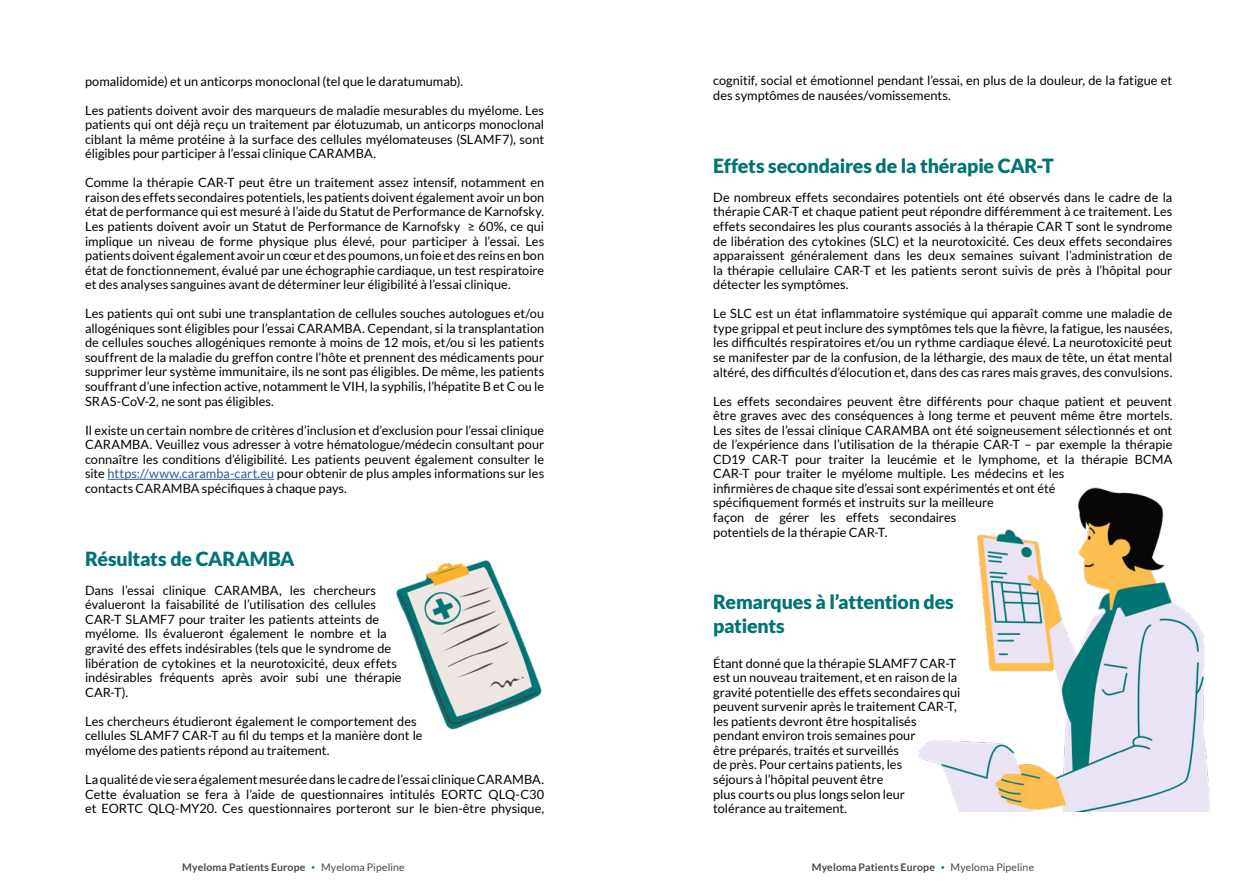
<style>
.page{position:relative;width:1259px;height:893px;background:#fff}
.page>*{position:absolute;margin:0;border:0;box-sizing:border-box;transform-origin:0 0}
.t1{font:900 19.5px/23.4px "Lato";letter-spacing:-.01em;color:#007473}
.t2{font:12.75px/14.5px "Lato";color:#000;text-align:justify}
.t3{font:700 10.5px "Lato";letter-spacing:.01em;color:#444849}
.s1{color:#265b9b}
.s2{font-weight:900;font-size:12px;color:#007473}
.s3{font-weight:400}
</style>
<div class="page">
<hr style="left:108px;top:479px;width:166px;height:1px;background:#265b9b">
<img style="left:918px;top:487px;width:292px;height:324px">
<img style="left:396px;top:560px;width:146px;height:170px">
<p class="t2" style="left:85px;top:74px;width:379px">pomalidomide) et un anticorps monoclonal (tel que le daratumumab).</p>
<p class="t2" style="left:85px;top:103px;width:460px">Les patients doivent avoir des marqueurs de maladie mesurables du myélome. Les patients qui ont déjà reçu un traitement par élotuzumab, un anticorps monoclonal ciblant la même protéine à la surface des cellules myélomateuses (SLAMF7), sont éligibles pour participer à l’essai clinique CARAMBA.</p>
<p class="t2" style="left:85px;top:176px;width:461px">Comme la thérapie CAR-T peut être un traitement assez intensif, notamment en raison des effets secondaires potentiels, les patients doivent également avoir un bon état de performance qui est mesuré à l’aide du Statut de Performance de Karnofsky.<br>Les patients doivent avoir un Statut de Performance de Karnofsky ≥ 60%, ce qui implique un niveau de forme physique plus élevé, pour participer à l’essai. Les patients doivent également avoir un cœur et des poumons, un foie et des reins en bon état de fonctionnement, évalué par une échographie cardiaque, un test respiratoire et des analyses sanguines avant de déterminer leur éligibilité à l’essai clinique.</p>
<p class="t2" style="left:85px;top:306px;width:461px">Les patients qui ont subi une transplantation de cellules souches autologues et/ou allogéniques sont éligibles pour l’essai CARAMBA. Cependant, si la transplantation de cellules souches allogéniques remonte à moins de 12 mois, et/ou si les patients souffrent de la maladie du greffon contre l’hôte et prennent des médicaments pour supprimer leur système immunitaire, ils ne sont pas éligibles. De même, les patients souffrant d’une infection active, notamment le VIH, la syphilis, l’hépatite B et C ou le SRAS-CoV-2, ne sont pas éligibles.</p>
<p class="t2" style="left:85px;top:423px;width:461px">Il existe un certain nombre de critères d’inclusion et d’exclusion pour l’essai clinique CARAMBA. Veuillez vous adresser à votre hématologue/médecin consultant pour connaître les conditions d’éligibilité. Les patients peuvent également consulter le site <span class="s1">https://www.caramba-cart.eu</span> pour obtenir de plus amples informations sur les contacts CARAMBA spécifiques à chaque pays.</p>
<h1 class="t1" style="left:85px;top:548px;width:211px">Résultats de CARAMBA</h1>
<p class="t2" style="left:85px;top:583px;width:318px;text-align:left">Dans l’essai clinique CARAMBA, les chercheurs évalueront la faisabilité de l’utilisation des cellules CAR-T SLAMF7 pour traiter les patients atteints de myélome. Ils évalueront également le nombre et la gravité des effets indésirables (tels que le syndrome de libération de cytokines et la neurotoxicité, deux effets indésirables fréquents après avoir subi une thérapie CAR-T).</p>
<p class="t2" style="left:85px;top:714px;width:339px;text-align:left">Les chercheurs étudieront également le comportement des cellules SLAMF7 CAR-T au fil du temps et la manière dont le myélome des patients répond au traitement.</p>
<p class="t2" style="left:85px;top:772px;width:461px">La qualité de vie sera également mesurée dans le cadre de l’essai clinique CARAMBA.<br>Cette évaluation se fera à l’aide de questionnaires intitulés EORTC QLQ-C30 et EORTC QLQ-MY20. Ces questionnaires porteront sur le bien-être physique,</p>
<p class="t2" style="left:713px;top:74px;width:461px">cognitif, social et émotionnel pendant l’essai, en plus de la douleur, de la fatigue et des symptômes de nausées/vomissements.</p>
<h1 class="t1" style="left:713px;top:155px;width:342px">Effets secondaires de la thérapie CAR-T</h1>
<p class="t2" style="left:713px;top:190px;width:461px">De nombreux effets secondaires potentiels ont été observés dans le cadre de la thérapie CAR-T et chaque patient peut répondre différemment à ce traitement. Les effets secondaires les plus courants associés à la thérapie CAR T sont le syndrome de libération des cytokines (SLC) et la neurotoxicité. Ces deux effets secondaires apparaissent généralement dans les deux semaines suivant l’administration de la thérapie cellulaire CAR-T et les patients seront suivis de près à l’hôpital pour détecter les symptômes.</p>
<p class="t2" style="left:713px;top:306px;width:461px">Le SLC est un état inflammatoire systémique qui apparaît comme une maladie de type grippal et peut inclure des symptômes tels que la fièvre, la fatigue, les nausées, les difficultés respiratoires et/ou un rythme cardiaque élevé. La neurotoxicité peut se manifester par de la confusion, de la léthargie, des maux de tête, un état mental altéré, des difficultés d’élocution et, dans des cas rares mais graves, des convulsions.</p>
<p class="t2" style="left:713px;top:394px;width:461px;text-align:left">Les effets secondaires peuvent être différents pour chaque patient et peuvent être graves avec des conséquences à long terme et peuvent même être mortels.<br>Les sites de l’essai clinique CARAMBA ont été soigneusement sélectionnés et ont de l’expérience dans l’utilisation de la thérapie CAR-T – par exemple la thérapie CD19 CAR-T pour traiter la leucémie et le lymphome, et la thérapie BCMA CAR-T pour traiter le myélome multiple. Les médecins et les<br>infirmières de chaque site d’essai sont expérimentés et ont été<br>spécifiquement formés et instruits sur la meilleure<br>façon de gérer les effets secondaires<br>potentiels de la thérapie CAR-T.</p>
<h1 class="t1" style="left:713px;top:592px;width:242px">Remarques à l’attention des patients</h1>
<p class="t2" style="left:713px;top:656px;width:248px;text-align:left">Étant donné que la thérapie SLAMF7 CAR-T est un nouveau traitement, et en raison de la gravité potentielle des effets secondaires qui peuvent survenir après le traitement CAR-T, les patients devront être hospitalisés pendant environ trois semaines pour<br>être préparés, traités et surveillés<br>de près. Pour certains patients, les<br>séjours à l’hôpital peuvent être<br>plus courts ou plus longs selon leur tolérance au traitement.</p>
<p class="t3" style="left:182px;top:863px;width:224px">Myeloma Patients Europe <span class="s2">·</span> <span class="s3">Myeloma Pipeline</span></p>
<p class="t3" style="left:812px;top:863px;width:224px">Myeloma Patients Europe <span class="s2">·</span> <span class="s3">Myeloma Pipeline</span></p>
</div>
